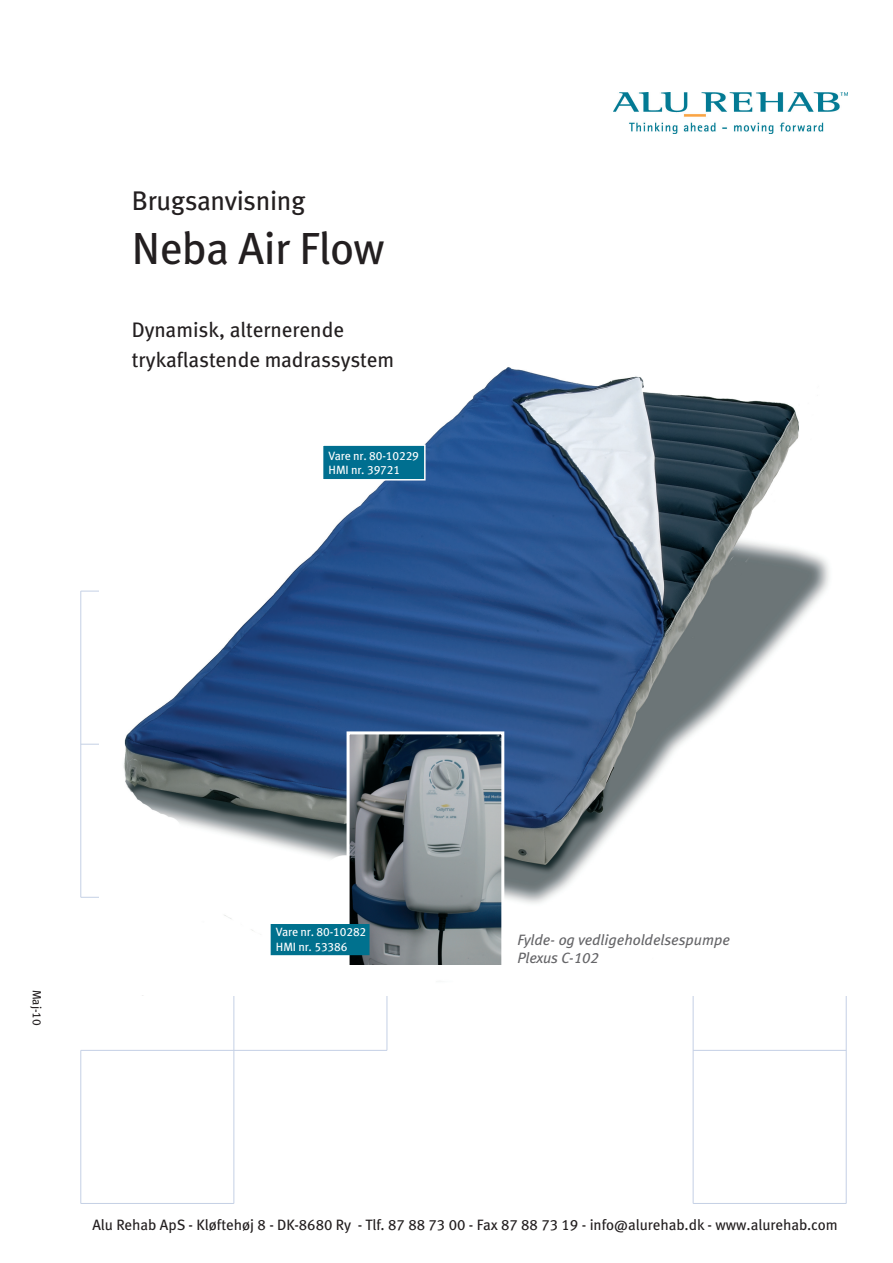
<style>
.page{position:relative;width:893px;height:1263px;background:#fff}
.page>*{position:absolute;margin:0;border:0;box-sizing:border-box;transform-origin:0 0}
.t1{font:45px "Meta Book LF";letter-spacing:-.01em;color:#231f20}
.t2{font:27px "Meta Book LF";letter-spacing:-.015em;color:#231f20}
.t3{font:21px/30px "Meta Book LF";color:#231f20}
.t4{font:15px "Meta Book LF";color:#231f20}
.t5{font:italic 15px/18px "Meta Book LF";color:#656568}
.t6{font:12px/14.4px "Meta Book LF";letter-spacing:-.01em;color:#fff}
.t7{font:12px "Meta Book LF";color:#231f20}
</style>
<div class="page">
<hr style="left:233px;top:591px;width:1px;height:612px;background:#c4d0e5">
<hr style="left:387px;top:897px;width:1px;height:153px;background:#c4d0e5">
<hr style="left:693px;top:438px;width:1px;height:765px;background:#c4d0e5">
<hr style="left:693px;top:1050px;width:153px;height:1px;background:#c4d0e5">
<hr style="left:81px;top:897px;width:306px;height:1px;background:#c4d0e5">
<hr style="left:81px;top:744px;width:153px;height:1px;background:#c4d0e5">
<hr style="left:81px;top:591px;width:153px;height:1px;background:#c4d0e5">
<hr style="left:81px;top:1050px;width:306px;height:1px;background:#c4d0e5">
<hr style="left:846px;top:438px;width:1px;height:765px;background:#c4d0e5">
<hr style="left:80px;top:1050px;width:1px;height:153px;background:#c4d0e5">
<hr style="left:80px;top:591px;width:1px;height:306px;background:#c4d0e5">
<hr style="left:81px;top:1203px;width:153px;height:1px;background:#c4d0e5">
<hr style="left:693px;top:1203px;width:153px;height:1px;background:#c4d0e5">
<img style="left:613px;top:92px;width:234px;height:41px">
<img style="left:100px;top:367px;width:747px;height:629px">
<img style="left:351px;top:735px;width:149px;height:229px">
<div style="left:347px;top:731px;width:157px;height:242px;border:3px solid #fff"></div>
<svg style="left:514px;top:911px;width:220px;height:91px"></svg>
<div style="left:271px;top:925px;width:98px;height:29px;background:#00718e"></div>
<div style="left:271px;top:924px;width:98px;height:31px;border:2px solid #00718e"></div>
<div style="left:323px;top:445px;width:102px;height:35px;background:#006f90"></div>
<div style="left:322px;top:444px;width:104px;height:36px;border:2px solid #fff"></div>
<h2 class="t2" style="left:132px;top:183px;width:175px">Brugsanvisning</h2>
<h1 class="t1" style="left:132px;top:220px;width:254px">Neba Air Flow</h1>
<h3 class="t3" style="left:132px;top:314px;width:264px">Dynamisk, alternerende trykaflastende madrassystem</h3>
<p class="t6" style="left:329px;top:448px;width:92px">Vare nr. 80-10229<br>HMI nr. 39721</p>
<p class="t7" style="left:45px;top:990px;width:37px;rotate:90deg">Maj-10</p>
<p class="t6" style="left:276px;top:925px;width:92px">Vare nr. 80-10282<br>HMI nr. 53386</p>
<p class="t5" style="left:517px;top:930px;width:214px">Fylde- og vedligeholdelsespumpe<br>Plexus C-102</p>
<p class="t4" style="left:93px;top:1215px;width:747px">Alu Rehab ApS - Kløftehøj 8 - DK-8680 Ry - Tlf. 87 88 73 00 - Fax 87 88 73 19 - info@alurehab.dk - www.alurehab.com</p>
</div>
